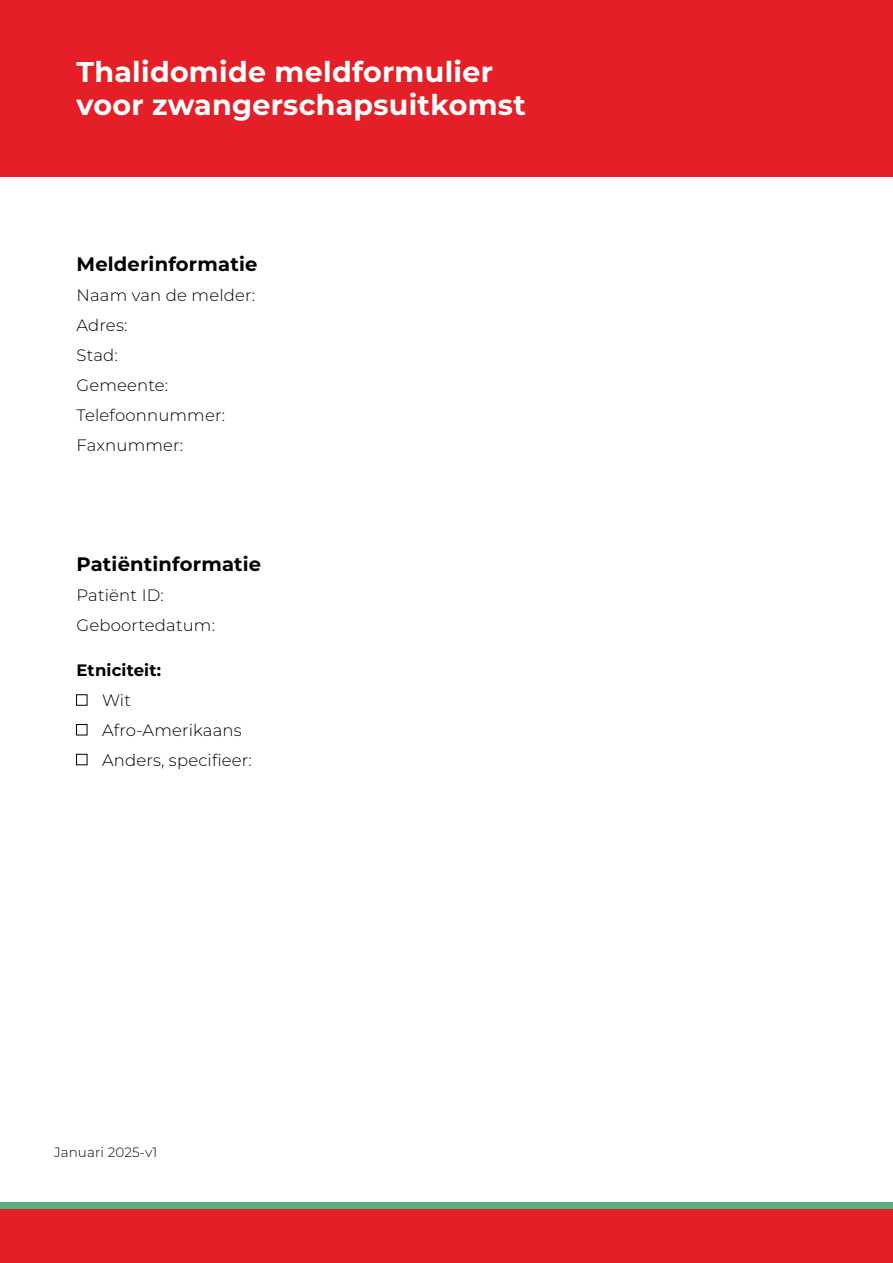
<style>
.page{position:relative;width:893px;height:1263px;background:#fff}
.page>*{position:absolute;margin:0;border:0;box-sizing:border-box;transform-origin:0 0}
.t1{font:700 28.5px/33px "Montserrat";letter-spacing:.01em;color:#fff}
.t2{font:700 19.5px "Montserrat";letter-spacing:.01em;color:#000}
.t3{font:300 16.5px/30px "Montserrat";letter-spacing:.01em;color:#000}
.t4{font:700 16.5px "Montserrat";letter-spacing:.01em;color:#000}
.t5{font:300 13.5px "Montserrat";letter-spacing:.01em;color:#000}
</style>
<div class="page">
<div style="left:0;top:1209px;width:893px;height:54px;background:#e51f27"></div>
<div style="left:0;top:1202px;width:893px;height:7px;background:#57af82"></div>
<div style="left:0;top:0;width:893px;height:176px;background:#e51f27"></div>
<div style="left:76px;top:694px;width:11px;height:11px;border:1px solid #000"></div>
<div style="left:76px;top:724px;width:11px;height:11px;border:1px solid #000"></div>
<div style="left:76px;top:754px;width:11px;height:11px;border:1px solid #000"></div>
<h1 class="t1" style="left:77px;top:54px;width:451px">Thalidomide meldformulier voor zwangerschapsuitkomst</h1>
<p class="t2" style="left:77px;top:250px;width:182px">Melderinformatie</p>
<p class="t3" style="left:77px;top:279px;width:180px">Naam van de melder:<br>Adres:<br>Stad:<br>Gemeente:<br>Telefoonnummer:<br>Faxnummer:</p>
<p class="t2" style="left:77px;top:550px;width:186px">Patiëntinformatie</p>
<p class="t3" style="left:77px;top:579px;width:140px">Patiënt ID:<br>Geboortedatum:</p>
<p class="t4" style="left:77px;top:658px;width:86px">Etniciteit:</p>
<p class="t3" style="left:102px;top:684px;width:151px">Wit<br>Afro-Amerikaans<br>Anders, specifieer:</p>
<p class="t5" style="left:54px;top:1143px;width:105px">Januari 2025-v1</p>
</div>
